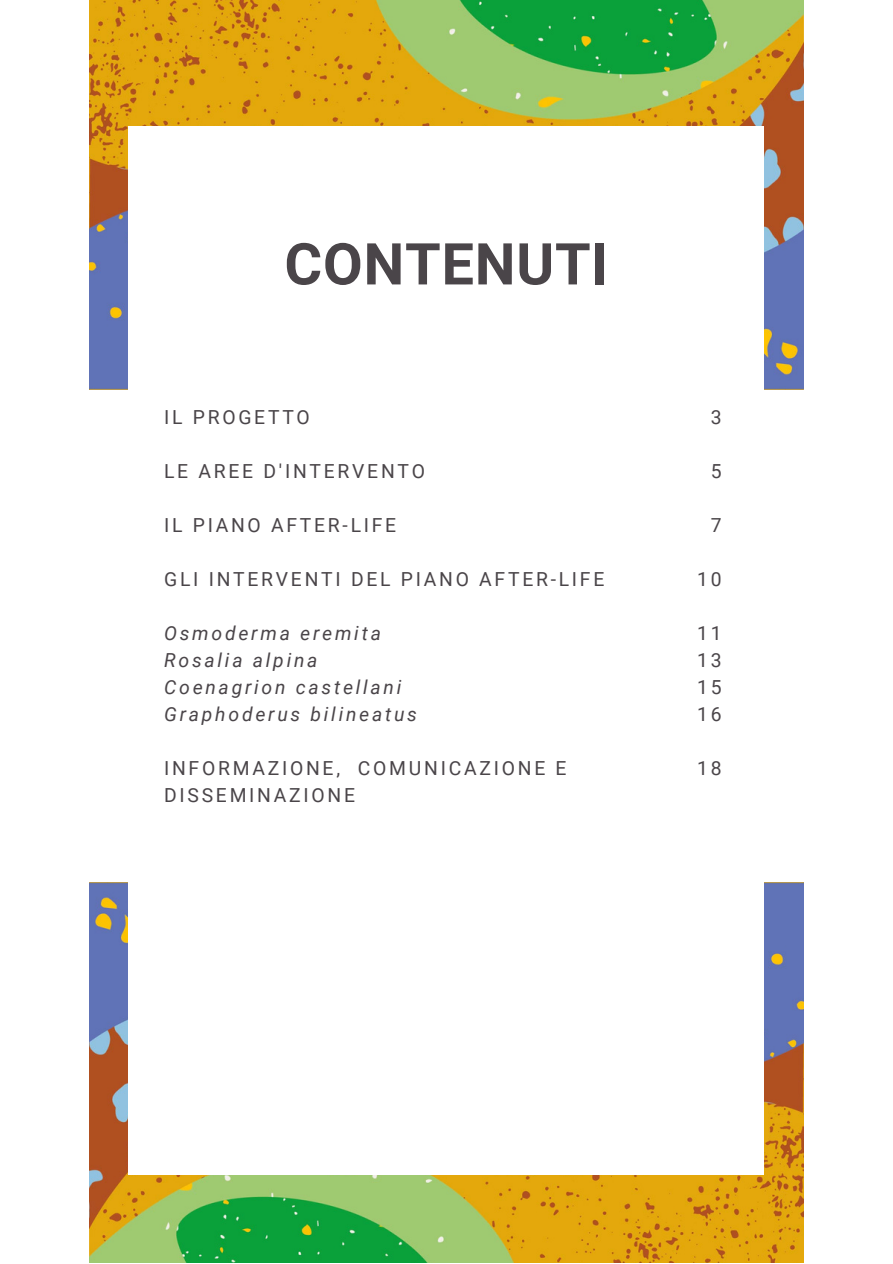
<style>
.page{position:relative;width:893px;height:1264px;background:#fff}
.page>*{position:absolute;margin:0;border:0;box-sizing:border-box;transform-origin:0 0}
.t1{font:700 57.75px "Roboto";letter-spacing:.015em;color:#4a4549}
.t2{font:19.35px/27px "Roboto";letter-spacing:.14em;color:#4a4549}
.t3{font:italic 19.35px/27px "Roboto";letter-spacing:.14em;color:#4a4549}
</style>
<div class="page">
<img style="left:89px;top:0;width:714px;height:389px">
<img style="left:89px;top:882px;width:714px;height:380px">
<div style="left:129px;top:862px;width:635px;height:312px;background:#fff"></div>
<div style="left:129px;top:126px;width:635px;height:268px;background:#fff"></div>
<h1 class="t1" style="left:284px;top:231px;width:325px">CONTENUTI</h1>
<p class="t2" style="left:164px;top:403px;width:147px">IL PROGETTO</p>
<p class="t2" style="left:164px;top:457px;width:262px">LE AREE D'INTERVENTO</p>
<p class="t2" style="left:164px;top:511px;width:234px">IL PIANO AFTER-LIFE</p>
<p class="t2" style="left:164px;top:565px;width:442px">GLI INTERVENTI DEL PIANO AFTER-LIFE</p>
<p class="t3" style="left:164px;top:619px;width:254px">Osmoderma eremita<br>Rosalia alpina<br>Coenagrion castellani<br>Graphoderus bilineatus</p>
<p class="t2" style="left:164px;top:754px;width:404px">INFORMAZIONE, COMUNICAZIONE E<br>DISSEMINAZIONE</p>
<p class="t2" style="left:710px;top:403px;width:12px">3</p>
<p class="t2" style="left:710px;top:457px;width:12px">5</p>
<p class="t2" style="left:710px;top:511px;width:12px">7</p>
<p class="t2" style="left:697px;top:565px;width:26px">10</p>
<p class="t2" style="left:697px;top:619px;width:26px;text-align:justify">11<br>13<br>15<br>16</p>
<p class="t2" style="left:697px;top:754px;width:26px">18</p>
</div>
